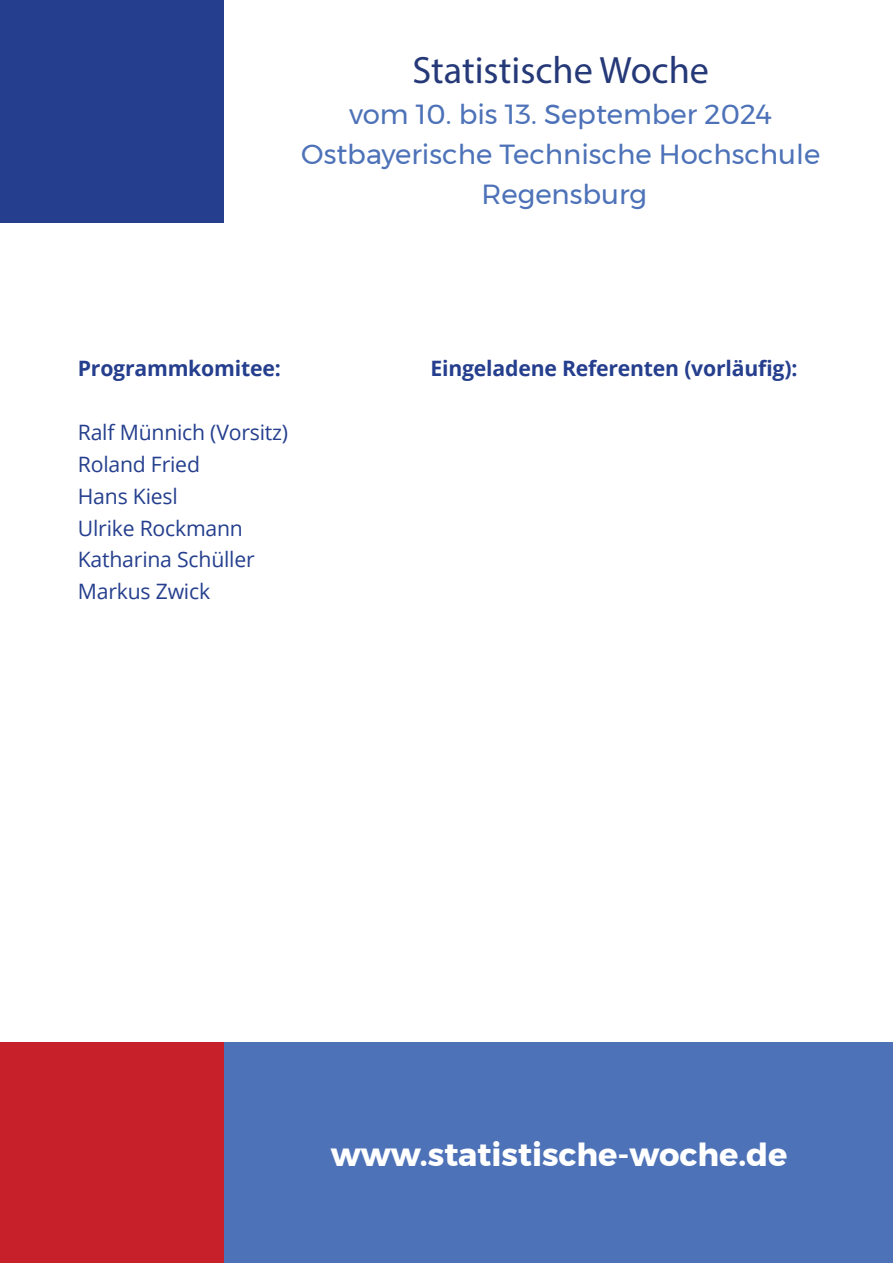
<style>
.page{position:relative;width:893px;height:1263px;background:#fff}
.page>*{position:absolute;margin:0;border:0;box-sizing:border-box;transform-origin:0 0}
.t1{font:38.25px "Myriad Pro";color:#253978}
.t2{font:700 31.95px "Montserrat";color:#fff}
.t3{font:27.6px/40.3px "Montserrat";color:#4d72b8;text-align:center}
.t4{font:21.15px "Open Sans";letter-spacing:-.01em;color:#253f8e}
.t5{font:700 21.15px "Open Sans";letter-spacing:-.01em;color:#253f8e}
</style>
<div class="page">
<div style="left:224px;top:1042px;width:669px;height:221px;background:#4d72b8"></div>
<div style="left:0;top:1042px;width:224px;height:221px;background:#c8202a"></div>
<div style="left:0;top:0;width:224px;height:222px;background:#253f8e"></div>
<p class="t1" style="left:412px;top:47px;width:298px">Statistische Woche</p>
<p class="t3" style="left:301px;top:93px;width:520px">vom 10. bis 13. September 2024<br>Ostbayerische Technische Hochschule</p>
<p class="t3" style="left:482px;top:174px;width:167px">Regensburg</p>
<p class="t5" style="left:78px;top:354px;width:204px">Programmkomitee:</p>
<p class="t4" style="left:78px;top:418px;width:212px">Ralf Münnich (Vorsitz)</p>
<p class="t4" style="left:78px;top:450px;width:124px">Roland Fried</p>
<p class="t4" style="left:78px;top:481px;width:101px">Hans Kiesl</p>
<p class="t4" style="left:78px;top:513px;width:167px">Ulrike Rockmann</p>
<p class="t4" style="left:78px;top:545px;width:178px">Katharina Schüller</p>
<p class="t4" style="left:78px;top:577px;width:134px">Markus Zwick</p>
<p class="t5" style="left:431px;top:354px;width:368px">Eingeladene Referenten (vorläufig):</p>
<p class="t2" style="left:331px;top:1129px;width:458px">www.statistische-woche.de</p>
</div>
